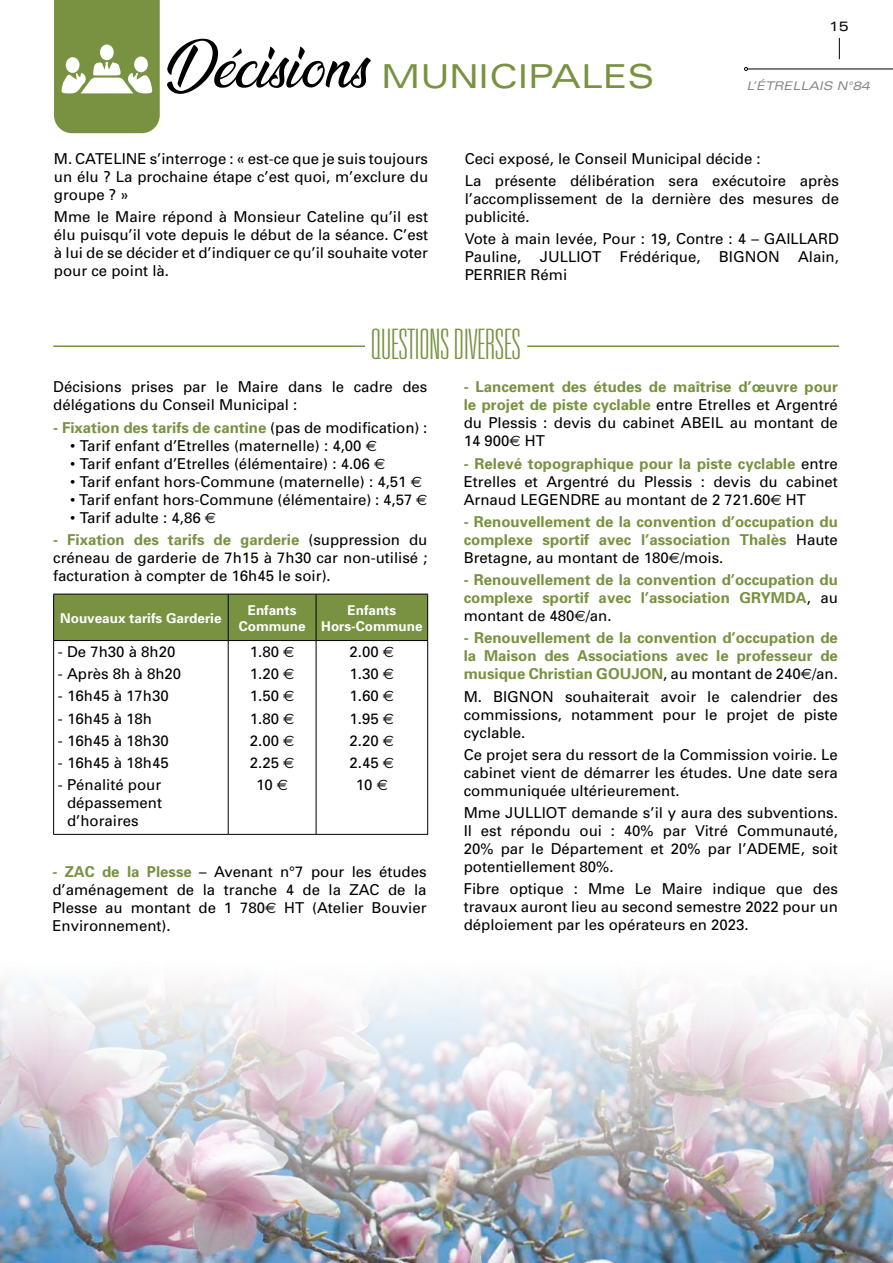
<style>
.page{position:relative;width:893px;height:1263px;background:#fff}
.page>*{position:absolute;margin:0;border:0;box-sizing:border-box;transform-origin:0 0}
.t1{font:100 ultra-condensed 42px "Univers";color:#789241}
.t2{font:expanded 33px "Univers";color:#789241}
.t3{font:15px/18px "Univers";color:#000;text-align:justify}
.t4{font:700 15px/18px "Univers";color:#789241;text-align:justify}
.t5{font:700 13.5px/16.2px "Univers";color:#fff;text-align:center}
.t6{font:expanded 13.5px "Univers";color:#000}
.t7{font:italic expanded 12px "Univers";color:#878787}
.s1{font-family:"Ananda";font-stretch:normal;font-size:52.5px;color:#000}
.s2{font-weight:400;color:#000}
.s3{font-family:"Euro Sans"}
.s4{font-weight:700;color:#789241}
.s5{font-family:"Euro Sans";font-weight:400;color:#000}
</style>
<div class="page">
<hr style="left:747px;top:69px;width:146px;height:1px;background:#000">
<svg style="left:744px;top:67px;width:4px;height:4px"></svg>
<svg style="left:839px;top:38px;width:1px;height:21px"></svg>
<svg style="left:54px;top:0;width:106px;height:133px;background:#8da35f"></svg>
<img style="left:0;top:982px;width:893px;height:281px">
<div style="left:54px;top:595px;width:373px;height:45px;background:#789241"></div>
<hr style="left:53px;top:594px;width:175px;height:1px;background:#000">
<hr style="left:53px;top:594px;width:1px;height:46px;background:#000">
<hr style="left:228px;top:594px;width:88px;height:1px;background:#000">
<hr style="left:228px;top:594px;width:1px;height:46px;background:#000">
<hr style="left:316px;top:594px;width:112px;height:1px;background:#000">
<hr style="left:316px;top:594px;width:1px;height:46px;background:#000">
<hr style="left:427px;top:594px;width:1px;height:46px;background:#000">
<hr style="left:53px;top:640px;width:175px;height:1px;background:#000">
<hr style="left:53px;top:641px;width:1px;height:193px;background:#000">
<hr style="left:228px;top:640px;width:88px;height:1px;background:#000">
<hr style="left:228px;top:641px;width:1px;height:193px;background:#000">
<hr style="left:316px;top:640px;width:112px;height:1px;background:#000">
<hr style="left:316px;top:641px;width:1px;height:193px;background:#000">
<hr style="left:427px;top:641px;width:1px;height:193px;background:#000">
<hr style="left:53px;top:834px;width:175px;height:1px;background:#000">
<hr style="left:228px;top:834px;width:88px;height:1px;background:#000">
<hr style="left:316px;top:834px;width:112px;height:1px;background:#000">
<hr style="left:53px;top:345px;width:312px;height:2px;background:#789241">
<hr style="left:527px;top:345px;width:312px;height:2px;background:#789241">
<h2 class="t2" style="left:167px;top:56px;width:489px"><span class="s1">Décisions</span> MUNICIPALES</h2>
<p class="t6" style="left:829px;top:19px;width:21px">15</p>
<p class="t7" style="left:746px;top:78px;width:125px">L’ÉTRELLAIS N°84</p>
<p class="t3" style="left:54px;top:149px;width:376px">M. CATELINE s’interroge : « est-ce que je suis toujours un élu ? La prochaine étape c’est quoi, m’exclure du groupe ? »</p>
<p class="t3" style="left:54px;top:207px;width:376px">Mme le Maire répond à Monsieur Cateline qu’il est élu puisqu’il vote depuis le début de la séance. C’est à lui de se décider et d’indiquer ce qu’il souhaite voter pour ce point là.</p>
<p class="t3" style="left:465px;top:147px;width:376px;line-height:22.2px">Ceci exposé, le Conseil Municipal décide :<br>La présente délibération sera exécutoire après</p>
<p class="t3" style="left:465px;top:189px;width:376px">l’accomplissement de la dernière des mesures de publicité.</p>
<p class="t3" style="left:465px;top:230px;width:376px">Vote à main levée, Pour : 19, Contre : 4 – GAILLARD Pauline, JULLIOT Frédérique, BIGNON Alain, PERRIER Rémi</p>
<h1 class="t1" style="left:371px;top:323px;width:151px">QUESTIONS DIVERSES</h1>
<p class="t3" style="left:53px;top:378px;width:376px">Décisions prises par le Maire dans le cadre des délégations du Conseil Municipal :</p>
<p class="t4" style="left:53px;top:418px;width:376px">- Fixation des tarifs de cantine <span class="s2">(pas de modification) :</span></p>
<p class="t3" style="left:70px;top:436px;width:308px">• Tarif enfant d’Etrelles (maternelle) : 4,00 <span class="s3">€</span></p>
<p class="t3" style="left:70px;top:454px;width:317px">• Tarif enfant d’Etrelles (élémentaire) : 4.06 <span class="s3">€</span></p>
<p class="t3" style="left:70px;top:472px;width:353px">• Tarif enfant hors-Commune (maternelle) : 4,51 <span class="s3">€</span></p>
<p class="t3" style="left:70px;top:490px;width:359px">• Tarif enfant hors-Commune (élémentaire) : 4,57 <span class="s3">€</span></p>
<p class="t3" style="left:70px;top:508px;width:147px">• Tarif adulte : 4,86 <span class="s3">€</span></p>
<p class="t3" style="left:53px;top:530px;width:376px"><span class="s4">- Fixation des tarifs de garderie</span> (suppression du créneau de garderie de 7h15 à 7h30 car non-utilisé ; facturation à compter de 16h45 le soir).</p>
<p class="t5" style="left:60px;top:609px;width:163px">Nouveaux tarifs Garderie</p>
<p class="t5" style="left:239px;top:601px;width:68px">Enfants<br>Commune</p>
<p class="t5" style="left:321px;top:601px;width:103px">Enfants<br>Hors-Commune</p>
<p class="t3" style="left:58px;top:642px;width:119px">- De 7h30 à 8h20</p>
<p class="t3" style="left:58px;top:664px;width:125px">- Après 8h à 8h20</p>
<p class="t3" style="left:58px;top:687px;width:112px">- 16h45 à 17h30</p>
<p class="t3" style="left:58px;top:709px;width:96px">- 16h45 à 18h</p>
<p class="t3" style="left:58px;top:731px;width:112px">- 16h45 à 18h30</p>
<p class="t3" style="left:58px;top:753px;width:112px">- 16h45 à 18h45</p>
<p class="t3" style="left:67px;top:776px;width:97px;text-indent:-9px">- Pénalité pour dépassement d’horaires</p>
<p class="t3" style="left:250px;top:640px;width:46px;line-height:22.2px;text-align:center">1.80 <span class="s3">€<br></span>1.20 <span class="s3">€<br></span>1.50 <span class="s3">€<br></span>1.80 <span class="s3">€<br></span>2.00 <span class="s3">€<br></span>2.25 <span class="s3">€<br></span>10 <span class="s3">€</span></p>
<p class="t3" style="left:350px;top:640px;width:46px;line-height:22.2px;text-align:center">2.00 <span class="s3">€<br></span>1.30 <span class="s3">€<br></span>1.60 <span class="s3">€<br></span>1.95 <span class="s3">€<br></span>2.20 <span class="s3">€<br></span>2.45 <span class="s3">€<br></span>10 <span class="s3">€</span></p>
<p class="t3" style="left:52px;top:862px;width:376px"><span class="s4">- ZAC de la Plesse</span> – Avenant n°7 pour les études d’aménagement de la tranche 4 de la ZAC de la Plesse au montant de 1 780<span class="s3">€</span> HT (Atelier Bouvier Environnement).</p>
<p class="t3" style="left:464px;top:378px;width:376px"><span class="s4">- Lancement des études de maîtrise d’œuvre pour le projet de piste cyclable</span> entre Etrelles et Argentré du Plessis : devis du cabinet ABEIL au montant de 14 900<span class="s3">€</span> HT</p>
<p class="t3" style="left:464px;top:454px;width:376px"><span class="s4">- Relevé topographique pour la piste cyclable</span> entre Etrelles et Argentré du Plessis : devis du cabinet Arnaud LEGENDRE au montant de 2 721.60<span class="s3">€</span> HT</p>
<p class="t4" style="left:464px;top:512px;width:376px">- Renouvellement de la convention d’occupation du complexe sportif avec l’association Thalès <span class="s2">Haute Bretagne, au montant de 180</span><span class="s5">€</span><span class="s2">/mois.</span></p>
<p class="t4" style="left:464px;top:570px;width:376px">- Renouvellement de la convention d’occupation du complexe sportif avec l’association GRYMDA<span class="s2">, au montant de 480</span><span class="s5">€</span><span class="s2">/an.</span></p>
<p class="t4" style="left:464px;top:629px;width:376px">- Renouvellement de la convention d’occupation de la Maison des Associations avec le professeur de musique Christian GOUJON<span class="s2">, au montant de 240</span><span class="s5">€</span><span class="s2">/an.</span></p>
<p class="t3" style="left:464px;top:687px;width:376px">M. BIGNON souhaiterait avoir le calendrier des commissions, notamment pour le projet de piste cyclable.</p>
<p class="t3" style="left:464px;top:745px;width:376px">Ce projet sera du ressort de la Commission voirie. Le cabinet vient de démarrer les études. Une date sera communiquée ultérieurement.</p>
<p class="t3" style="left:464px;top:804px;width:376px">Mme JULLIOT demande s’il y aura des subventions.<br>Il est répondu oui : 40% par Vitré Communauté, 20% par le Département et 20% par l’ADEME, soit potentiellement 80%.</p>
<p class="t3" style="left:464px;top:880px;width:376px">Fibre optique : Mme Le Maire indique que des travaux auront lieu au second semestre 2022 pour un déploiement par les opérateurs en 2023.</p>
</div>
